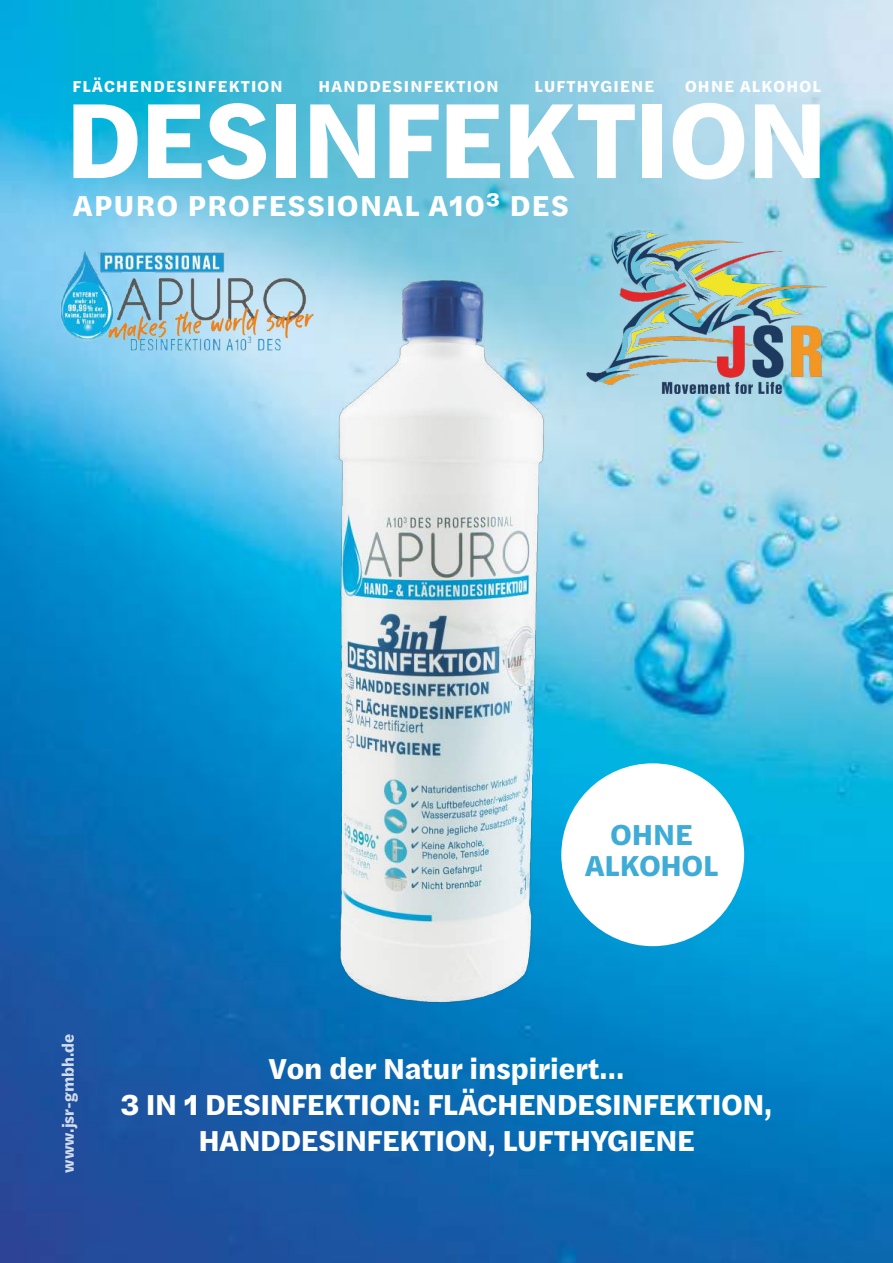
<style>
.page{position:relative;width:893px;height:1263px;background:#fff}
.page>*{position:absolute;margin:0;border:0;box-sizing:border-box;transform-origin:0 0}
.t1{font:700 111px "Halyard Text";letter-spacing:-.01em;color:#fff}
.t2{font:700 30px/36px "Halyard Text";color:#fff;text-align:center}
.t3{font:700 30px "Halyard Text";letter-spacing:.05em;color:#fff}
.t4{font:700 30px/31.5px "Halyard Text";color:#3eacd6;text-align:center}
.t5{font:700 16.5px "Halyard Text";letter-spacing:.075em;color:#fff}
.t6{font:700 16.5px "Halyard Text";color:#fff}
</style>
<div class="page">
<img style="left:0;top:0;width:893px;height:1263px">
<img style="left:10px;top:153px;width:467px;height:300px">
<img style="left:587px;top:231px;width:240px;height:162px">
<img style="left:253px;top:247px;width:353px;height:786px">
<div style="left:561px;top:763px;width:183px;height:183px;background:#fff;border-radius:50%"></div>
<p class="t5" style="left:73px;top:74px;width:212px">FLÄCHENDESINFEKTION</p>
<p class="t5" style="left:319px;top:74px;width:181px">HANDDESINFEKTION</p>
<p class="t5" style="left:535px;top:74px;width:121px">LUFTHYGIENE</p>
<p class="t5" style="left:685px;top:74px;width:137px">OHNE ALKOHOL</p>
<h1 class="t1" style="left:65px;top:56px;width:764px">DESINFEKTION</h1>
<p class="t3" style="left:73px;top:183px;width:497px">APURO PROFESSIONAL A10³ DES</p>
<p class="t4" style="left:585px;top:817px;width:135px">OHNE<br>ALKOHOL</p>
<p class="t6" style="left:56px;top:1173px;width:141px;rotate:-90deg">www.jsr-gmbh.de</p>
<p class="t2" style="left:121px;top:1048px;width:653px">Von der Natur inspiriert…<br>3 IN 1 DESINFEKTION: FLÄCHENDESINFEKTION,<br>HANDDESINFEKTION, LUFTHYGIENE</p>
</div>
